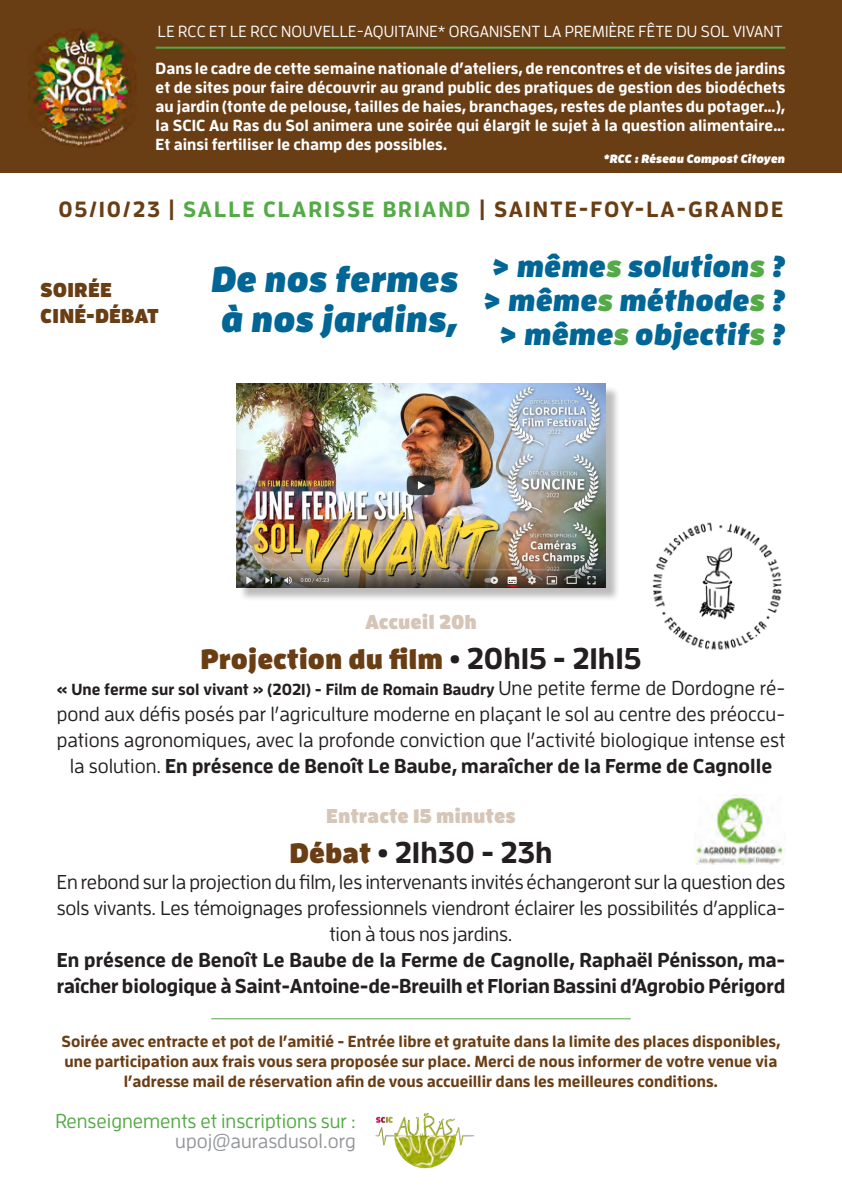
<style>
.page{position:relative;width:842px;height:1191px;background:#fff}
.page>*{position:absolute;margin:0;border:0;box-sizing:border-box;transform-origin:0 0}
.t1{font:italic 900 36px/40px "Enzo OT";color:#016696}
.t2{font:italic 900 30px/34px "Enzo OT";color:#016696}
.t3{font:700 30px "Enzo OT";color:#231f20}
.t4{font:900 28px "Enzo OT";color:#6a3e15}
.t5{font:700 22px "Enzo OT";letter-spacing:.09em;color:#6a3e15}
.Texte{font:500 20px/26px "Enzo OT";letter-spacing:-.01em;color:#231f20;text-align:center}
.Texte-2{font:700 20px/26px "Enzo OT";letter-spacing:-.01em;color:#231f20}
.t6{font:500 20px "Enzo OT";color:#54aa46}
.t7{font:900 20px "Enzo OT";color:#d6c6b7}
.t8{font:500 20px "Enzo OT";color:#939598}
.t9{font:900 20px/26px "Enzo OT";letter-spacing:.01em;color:#6a3e15}
.t10{font:700 16px/19.2px "Enzo OT";color:#fff;text-align:justify}
.t11{font:700 16px/20px "Enzo OT";color:#6a3e15;text-align:center}
.Texte-3{font:700 16px "Enzo OT";color:#231f20}
.t12{font:500 16px "Enzo OT";letter-spacing:.01em;color:#fff}
.Texte-4{font:italic 900 12px "Enzo OT";color:#fff}
.s1{color:#54aa46}
.s2{font-weight:700;font-size:30px;color:#231f20}
.s3{font-weight:500;font-size:20px}
.s4{font-weight:700}
.s5{font-weight:900;font-size:28px;color:#6a3e15}
</style>
<div class="page">
<div style="left:0;top:0;width:842px;height:173px;background:#6a3e15"></div>
<hr style="left:211px;top:1018px;width:420px;height:1px;background:#54aa46">
<img style="left:375px;top:1112px;width:100px;height:57px">
<hr style="left:156px;top:47px;width:629px;height:2px;background:#54aa46">
<div style="left:239px;top:386px;width:381px;height:216px;background:#231f20;opacity:.3"></div>
<img style="left:236px;top:383px;width:369px;height:204px">
<img style="left:28px;top:28px;width:108px;height:120px">
<img style="left:695px;top:794px;width:90px;height:70px">
<img style="left:652px;top:522px;width:130px;height:128px">
<p class="t12" style="left:158px;top:22px;width:626px">LE RCC ET LE RCC NOUVELLE-AQUITAINE* ORGANISENT LA PREMIÈRE FÊTE DU SOL VIVANT</p>
<p class="t10" style="left:156px;top:58px;width:631px">Dans le cadre de cette semaine nationale d’ateliers, de rencontres et de visites de jardins et de sites pour faire découvrir au grand public des pratiques de gestion des biodéchets au jardin (tonte de pelouse, tailles de haies, branchages, restes de plantes du potager…), la SCIC Au Ras du Sol animera une soirée qui élargit le sujet à la question alimentaire… Et ainsi fertiliser le champ des possibles.</p>
<p class="Texte-4" style="left:604px;top:152px;width:183px">*RCC : Réseau Compost Citoyen</p>
<p class="t5" style="left:58px;top:196px;width:726px">05/10/23 | <span class="s1">SALLE CLARISSE BRIAND</span> | SAINTE-FOY-LA-GRANDE</p>
<p class="t9" style="left:40px;top:276px;width:120px">SOIRÉE<br>CINÉ-DÉBAT</p>
<p class="t1" style="left:211px;top:259px;width:249px">De nos fermes à nos jardins,</p>
<p class="t2" style="left:482px;top:249px;width:305px">&gt; même<span class="s1">s</span> solution<span class="s1">s</span> ? &gt; même<span class="s1">s</span> méthode<span class="s1">s</span> ?</p>
<p class="t2" style="left:498px;top:317px;width:289px">&gt; même<span class="s1">s</span> objectif<span class="s1">s</span> ?</p>
<p class="t7" style="left:365px;top:608px;width:113px">Accueil 20h</p>
<p class="t4" style="left:201px;top:640px;width:442px">Projection du film <span class="s2">• 20h15 - 21h15</span></p>
<p class="Texte-3" style="left:57px;top:679px;width:730px">« Une ferme sur sol vivant » (2021) - Film de Romain Baudry <span class="s3">Une petite ferme de Dordogne ré-</span></p>
<p class="Texte" style="left:57px;top:700px;width:730px">pond aux défis posés par l’agriculture moderne en plaçant le sol au centre des préoccu&shy;pations agronomiques, avec la profonde conviction que l’activité biologique intense est la solution. <span class="s4">En présence de Benoît Le Baube, maraîcher de la Ferme de Cagnolle</span></p>
<p class="t7" style="left:326px;top:803px;width:191px">Entracte 15 minutes</p>
<p class="t3" style="left:289px;top:833px;width:265px"><span class="s5">Débat</span> • 21h30 - 23h</p>
<p class="Texte" style="left:57px;top:868px;width:730px">En rebond sur la projection du film, les intervenants invités échangeront sur la question des sols vivants. Les témoignages professionnels viendront éclairer les possibilités d’applica&shy;tion à tous nos jardins.</p>
<p class="Texte-2" style="left:57px;top:946px;width:730px">En présence de Benoît Le Baube de la Ferme de Cagnolle, Raphaël Pénisson, ma&shy;raîcher biologique à Saint-Antoine-de-Breuilh et Florian Bassini d’Agrobio Périgord</p>
<p class="t11" style="left:62px;top:1030px;width:720px">Soirée avec entracte et pot de l’amitié - Entrée libre et gratuite dans la limite des places disponibles, une participation aux frais vous sera proposée sur place. Merci de nous informer de votre venue via l’adresse mail de réservation afin de vous accueillir dans les meilleures conditions.</p>
<p class="t6" style="left:55px;top:1109px;width:302px">Renseignements et inscriptions sur :</p>
<p class="t8" style="left:175px;top:1129px;width:182px">upoj@aurasdusol.org</p>
</div>
